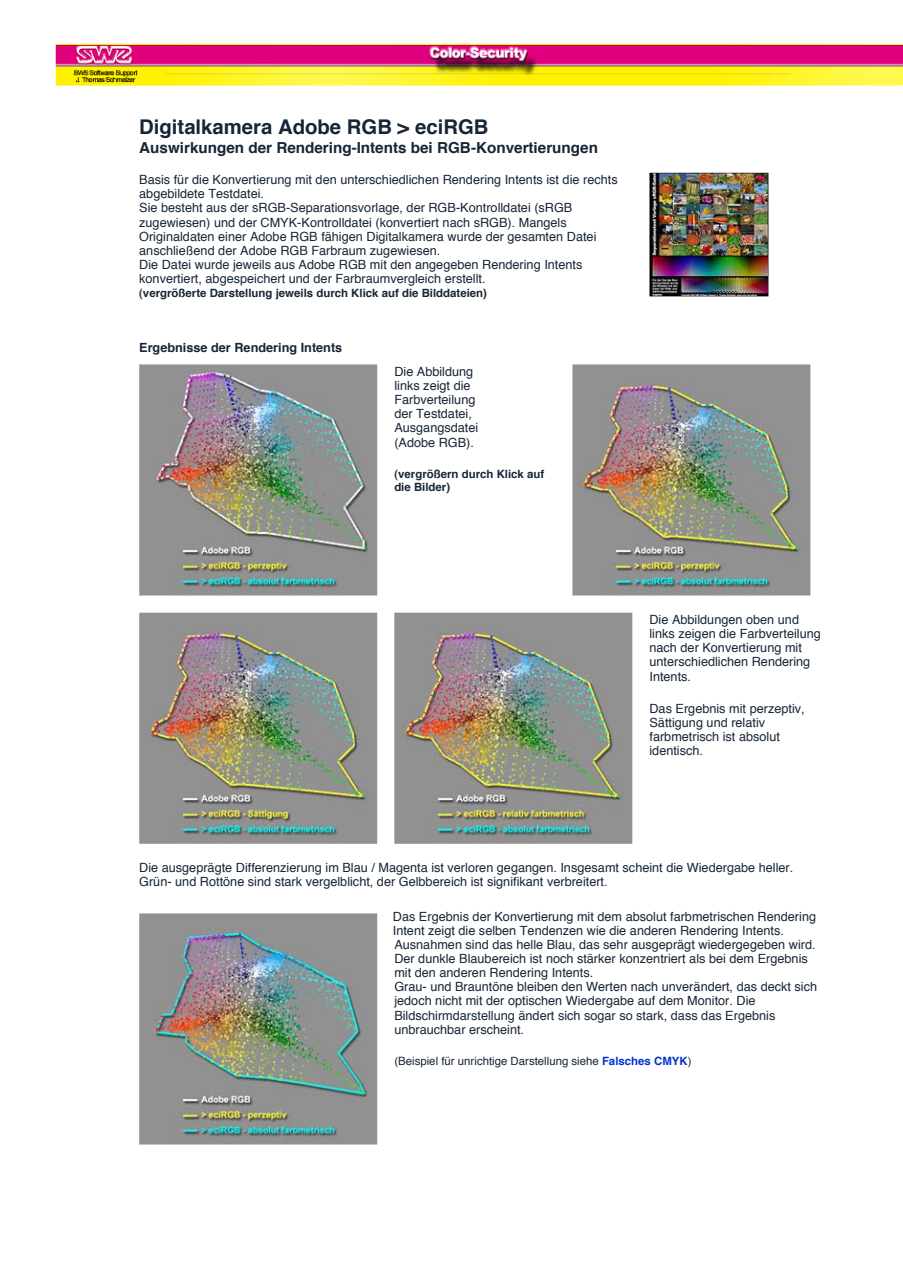
<style>
.page{position:relative;width:903px;height:1263px;background:#fff}
.page>*{position:absolute;margin:0;border:0;box-sizing:border-box;transform-origin:0 0}
.t1{font:700 20.25px "Helvetica";color:#172637}
.t2{font:700 15.15px "Helvetica";color:#172637}
.t3{font:12.75px/14.1px "Helvetica";color:#172637}
.t4{font:700 12.75px "Helvetica";color:#172637}
.t5{font:700 11.4px/12.8px "Helvetica";color:#172637}
.t6{font:11.4px "Helvetica";color:#172637}
.s1{font-weight:700;color:#03c}
</style>
<div class="page">
<img style="left:56px;top:44px;width:846px;height:42px">
<img style="left:649px;top:173px;width:119px;height:123px">
<img style="left:139px;top:364px;width:238px;height:232px">
<img style="left:572px;top:364px;width:238px;height:232px">
<img style="left:139px;top:613px;width:238px;height:231px">
<img style="left:394px;top:613px;width:238px;height:231px">
<img style="left:139px;top:913px;width:238px;height:232px">
<p class="t1" style="left:139px;top:109px;width:350px">Digitalkamera Adobe RGB &gt; eciRGB</p>
<p class="t2" style="left:139px;top:134px;width:460px">Auswirkungen der Rendering-Intents bei RGB-Konvertierungen</p>
<p class="t3" style="left:139px;top:172px;width:479px">Basis für die Konvertierung mit den unterschiedlichen Rendering Intents ist die rechts abgebildete Testdatei.<br>Sie besteht aus der sRGB-Separationsvorlage, der RGB-Kontrolldatei (sRGB zugewiesen) und der CMYK-Kontrolldatei (konvertiert nach sRGB). Mangels Originaldaten einer Adobe RGB fähigen Digitalkamera wurde der gesamten Datei anschließend der Adobe RGB Farbraum zugewiesen.<br>Die Datei wurde jeweils aus Adobe RGB mit den angegeben Rendering Intents konvertiert, abgespeichert und der Farbraumvergleich erstellt.</p>
<p class="t5" style="left:139px;top:286px;width:349px">(vergrößerte Darstellung jeweils durch Klick auf die Bilddateien)</p>
<p class="t4" style="left:139px;top:336px;width:204px">Ergebnisse der Rendering Intents</p>
<p class="t3" style="left:394px;top:364px;width:85px">Die Abbildung links zeigt die<br>Farbverteilung der Testdatei,<br>Ausgangsdatei (Adobe RGB).</p>
<p class="t5" style="left:394px;top:467px;width:151px">(vergrößern durch Klick auf die Bilder)</p>
<p class="t3" style="left:649px;top:612px;width:173px">Die Abbildungen oben und links zeigen die Farbverteilung nach der Konvertierung mit unterschiedlichen Rendering<br>Intents.</p>
<p class="t3" style="left:649px;top:701px;width:157px">Das Ergebnis mit perzeptiv,<br>Sättigung und relativ farbmetrisch ist absolut identisch.</p>
<p class="t3" style="left:139px;top:860px;width:655px">Die ausgeprägte Differenzierung im Blau / Magenta ist verloren gegangen. Insgesamt scheint die Wiedergabe heller.<br>Grün- und Rottöne sind stark vergelblicht, der Gelbbereich ist signifikant verbreitert.</p>
<p class="t3" style="left:392px;top:909px;width:424px">Das Ergebnis der Konvertierung mit dem absolut farbmetrischen Rendering<br>Intent zeigt die selben Tendenzen wie die anderen Rendering Intents.</p>
<p class="t3" style="left:394px;top:937px;width:424px">Ausnahmen sind das helle Blau, das sehr ausgeprägt wiedergegeben wird.<br>Der dunkle Blaubereich ist noch stärker konzentriert als bei dem Ergebnis mit den anderen Rendering Intents.<br>Grau- und Brauntöne bleiben den Werten nach unverändert, das deckt sich jedoch nicht mit der optischen Wiedergabe auf dem Monitor. Die Bildschirmdarstellung ändert sich sogar so stark, dass das Ergebnis unbrauchbar erscheint.</p>
<p class="t6" style="left:394px;top:1051px;width:298px">(Beispiel für unrichtige Darstellung siehe <span class="s1">Falsches CMYK</span>)</p>
</div>
